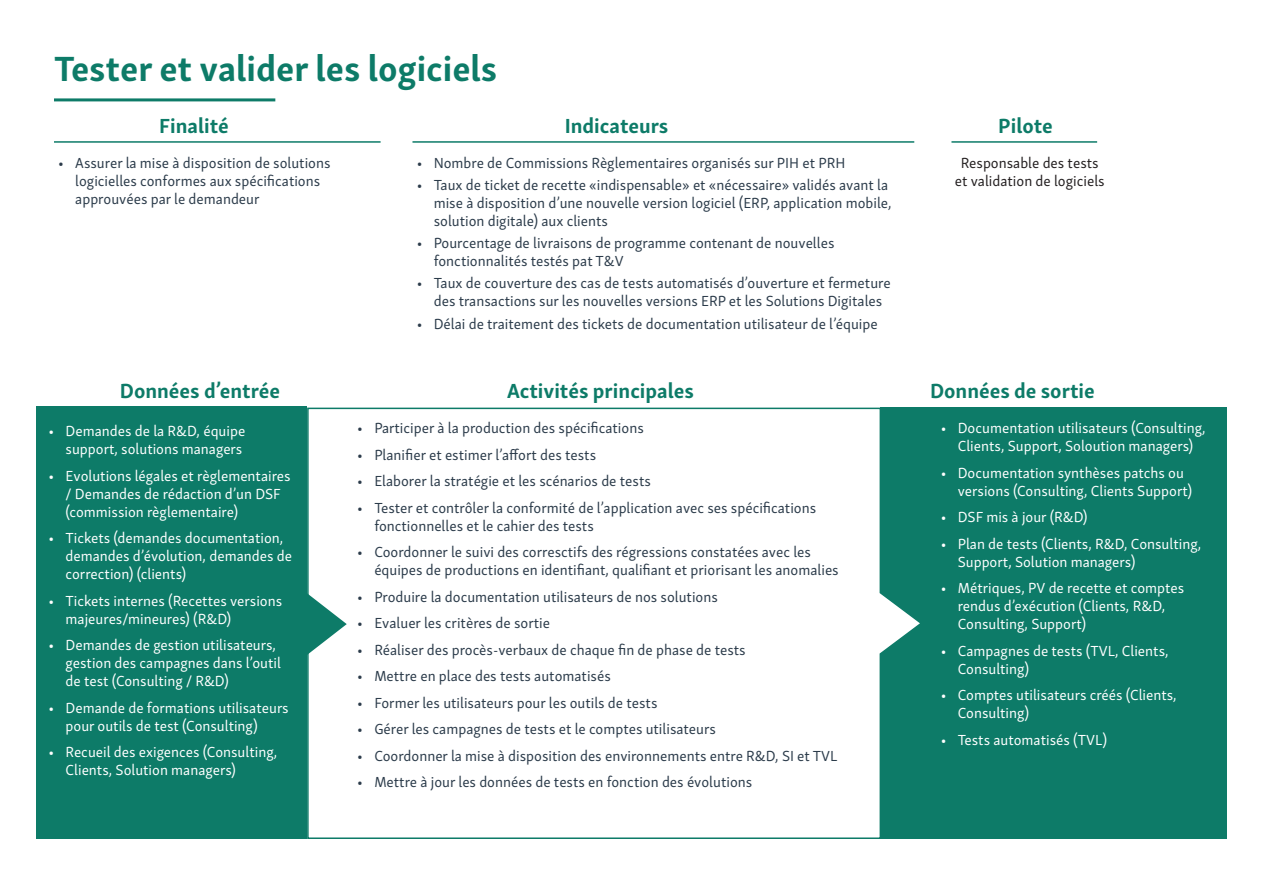
<style>
.page{position:relative;width:1263px;height:893px;background:#fff}
.page>*{position:absolute;margin:0;border:0;box-sizing:border-box;transform-origin:0 0}
.t1{font:700 36px "Skolar Sans Latn";color:#0d7b68}
.t2{font:700 21px "Skolar Sans Latn";color:#0d7b68}
.t3{font:15px/18px "Skolar Sans Latn";color:#2b3b4a}
.t4{font:15px/18px "Skolar Sans Latn";color:#fff}
.t5{font:15px/18px "Skolar Sans Latn";color:#231f20;text-align:center}
</style>
<div class="page">
<hr style="left:54px;top:98px;width:221px;height:3px;background:#0d7b68">
<div style="left:880px;top:408px;width:346px;height:431px;background:#0d7b68"></div>
<div style="left:37px;top:407px;width:270px;height:432px;background:#0d7b68"></div>
<svg style="left:307px;top:407px;width:617px;height:432px"></svg>
<svg style="left:307px;top:593px;width:40px;height:62px"></svg>
<hr style="left:54px;top:141px;width:327px;height:2px;background:#0d7b68">
<hr style="left:412px;top:141px;width:502px;height:2px;background:#0d7b68">
<hr style="left:951px;top:141px;width:146px;height:2px;background:#0d7b68">
<h1 class="t1" style="left:54px;top:39px;width:445px">Tester et valider les logiciels</h1>
<h2 class="t2" style="left:159px;top:108px;width:71px">Finalité</h2>
<h2 class="t2" style="left:565px;top:108px;width:105px">Indicateurs</h2>
<h2 class="t2" style="left:998px;top:108px;width:56px">Pilote</h2>
<p class="t3" style="left:75px;top:152px;width:257px;text-indent:-17px">• Assurer la mise à disposition de solutions logicielles conformes aux spécifications approuvées par le demandeur</p>
<p class="t5" style="left:955px;top:152px;width:151px">Responsable des tests et validation de logiciels</p>
<p class="t3" style="left:417px;top:152px;width:430px">• Nombre de Commissions Règlementaires organisés sur PIH et PRH</p>
<p class="t3" style="left:434px;top:175px;width:460px;text-indent:-17px">• Taux de ticket de recette «indispensable» et «nécessaire» validés avant la mise à disposition d’une nouvelle version logiciel (ERP, application mobile, solution digitale) aux clients</p>
<p class="t3" style="left:434px;top:233px;width:402px;text-indent:-17px">• Pourcentage de livraisons de programme contenant de nouvelles fonctionnalités testés pat T&amp;V</p>
<p class="t3" style="left:417px;top:273px;width:475px;text-align:center">• Taux de couverture des cas de tests automatisés d’ouverture et fermeture des transactions sur les nouvelles versions ERP et les Solutions Digitales</p>
<p class="t3" style="left:417px;top:313px;width:463px">• Délai de traitement des tickets de documentation utilisateur de l’équipe</p>
<h2 class="t2" style="left:120px;top:373px;width:162px">Données d’entrée</h2>
<h2 class="t2" style="left:507px;top:373px;width:189px">Activités principales</h2>
<h2 class="t2" style="left:930px;top:373px;width:166px">Données de sortie</h2>
<p class="t4" style="left:49px;top:421px;width:198px;text-align:right">• Demandes de la R&amp;D, équipe support, solutions managers</p>
<p class="t4" style="left:66px;top:465px;width:227px;text-indent:-17px">• Evolutions légales et règlementaires / Demandes de rédaction d’un DSF (commission règlementaire)</p>
<p class="t4" style="left:66px;top:528px;width:228px;text-indent:-17px">• Tickets (demandes documentation, demandes d’évolution, demandes de correction) (clients)</p>
<p class="t4" style="left:66px;top:590px;width:218px;text-indent:-17px">• Tickets internes (Recettes versions majeures/mineures) (R&amp;D)</p>
<p class="t4" style="left:66px;top:635px;width:217px;text-indent:-17px">• Demandes de gestion utilisateurs, gestion des campagnes dans l’outil de test (Consulting / R&amp;D)</p>
<p class="t4" style="left:66px;top:697px;width:225px;text-indent:-17px">• Demande de formations utilisateurs pour outils de test (Consulting)</p>
<p class="t4" style="left:66px;top:742px;width:213px;text-indent:-17px">• Recueil des exigences (Consulting,<br>Clients, Solution managers)</p>
<p class="t4" style="left:941px;top:418px;width:266px;text-align:center">• Documentation utilisateurs (Consulting,<br>Clients, Support, Soloution managers)</p>
<p class="t4" style="left:958px;top:463px;width:236px;text-indent:-17px">• Documentation synthèses patchs ou versions (Consulting, Clients Support)</p>
<p class="t4" style="left:941px;top:507px;width:148px">• DSF mis à jour (R&amp;D)</p>
<p class="t4" style="left:958px;top:534px;width:245px;text-indent:-17px">• Plan de tests (Clients, R&amp;D, Consulting,<br>Support, Solution managers)</p>
<p class="t4" style="left:958px;top:578px;width:228px;text-indent:-17px">• Métriques, PV de recette et comptes rendus d’exécution (Clients, R&amp;D,<br>Consulting, Support)</p>
<p class="t4" style="left:958px;top:641px;width:212px;text-indent:-17px">• Campagnes de tests (TVL, Clients,<br>Consulting)</p>
<p class="t4" style="left:958px;top:685px;width:221px;text-indent:-17px">• Comptes utilisateurs créés (Clients,<br>Consulting)</p>
<p class="t4" style="left:941px;top:730px;width:168px">• Tests automatisés (TVL)</p>
<p class="t3" style="left:357px;top:418px;width:288px">• Participer à la production des spécifications</p>
<p class="t3" style="left:357px;top:444px;width:240px">• Planifier et estimer l’affort des tests</p>
<p class="t3" style="left:357px;top:471px;width:295px">• Elaborer la stratégie et les scénarios de tests</p>
<p class="t3" style="left:374px;top:498px;width:443px;text-indent:-17px">• Tester et contrôler la conformité de l’application avec ses spécifications fonctionnelles et le cahier des tests</p>
<p class="t3" style="left:374px;top:542px;width:466px;text-indent:-17px">• Coordonner le suivi des corresctifs des régressions constatées avec les équipes de productions en identifiant, qualifiant et priorisant les anomalies</p>
<p class="t3" style="left:357px;top:587px;width:362px">• Produire la documentation utilisateurs de nos solutions</p>
<p class="t3" style="left:357px;top:613px;width:194px">• Evaluer les critères de sortie</p>
<p class="t3" style="left:357px;top:640px;width:390px">• Réaliser des procès-verbaux de chaque fin de phase de tests</p>
<p class="t3" style="left:357px;top:666px;width:255px">• Mettre en place des tests automatisés</p>
<p class="t3" style="left:357px;top:693px;width:302px">• Former les utilisateurs pour les outils de tests</p>
<p class="t3" style="left:357px;top:719px;width:360px">• Gérer les campagnes de tests et le comptes utilisateurs</p>
<p class="t3" style="left:357px;top:746px;width:482px">• Coordonner la mise à disposition des environnements entre R&amp;D, SI et TVL</p>
<p class="t3" style="left:357px;top:772px;width:396px">• Mettre à jour les données de tests en fonction des évolutions</p>
</div>
